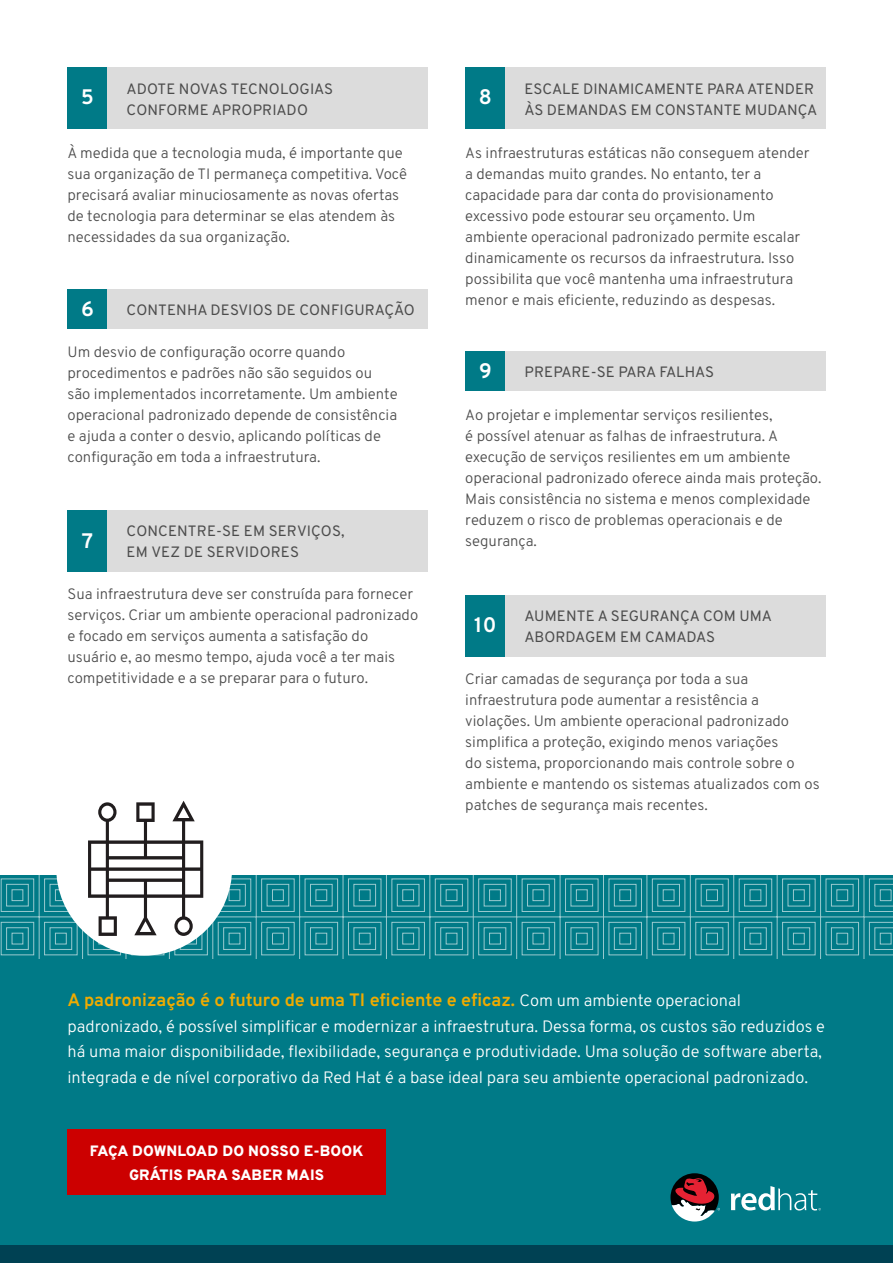
<style>
.page{position:relative;width:893px;height:1263px;background:#fff}
.page>*{position:absolute;margin:0;border:0;box-sizing:border-box;transform-origin:0 0}
.t1{font:700 21px "Overpass";color:#fff}
.t2{font:700 18px "Overpass";color:#f0ab00}
.t3{font:300 16.5px/25.5px "Overpass";color:#fff}
.Paragraph_Style_1{font:300 15px/21px "Overpass";color:#4c4c4c}
.t4{font:15px/21px "Overpass";letter-spacing:.005em;color:#4c4c4c}
.t5{font:800 15px/24px "Overpass";letter-spacing:.005em;color:#fff;text-align:center}
.s1{font-weight:300;font-size:16.5px;color:#fff}
</style>
<div class="page">
<div style="left:0;top:875px;width:893px;height:371px;background:#007a87"></div>
<div style="left:0;top:1246px;width:893px;height:17px;background:#004153"></div>
<div style="left:68px;top:68px;width:360px;height:61px;background:#dcdcdc"></div>
<div style="left:68px;top:68px;width:39px;height:61px;background:#007a87"></div>
<div style="left:68px;top:289px;width:360px;height:40px;background:#dcdcdc"></div>
<div style="left:68px;top:289px;width:39px;height:40px;background:#007a87"></div>
<div style="left:68px;top:510px;width:360px;height:61px;background:#dcdcdc"></div>
<div style="left:68px;top:510px;width:39px;height:61px;background:#007a87"></div>
<div style="left:465px;top:595px;width:360px;height:61px;background:#dcdcdc"></div>
<div style="left:465px;top:595px;width:39px;height:61px;background:#007a87"></div>
<div style="left:68px;top:1129px;width:318px;height:66px;background:#c00"></div>
<div style="left:465px;top:68px;width:360px;height:61px;background:#dcdcdc"></div>
<div style="left:465px;top:68px;width:39px;height:61px;background:#007a87"></div>
<svg style="left:731px;top:1186px;width:90px;height:24px"></svg>
<svg style="left:670px;top:1173px;width:50px;height:48px"></svg>
<svg style="left:772px;top:875px;width:121px;height:84px"></svg>
<svg style="left:0;top:875px;width:772px;height:84px"></svg>
<div style="left:56px;top:780px;width:176px;height:176px;background:#fff;border-radius:50%"></div>
<svg style="left:88px;top:801px;width:115px;height:135px"></svg>
<div style="left:465px;top:352px;width:360px;height:39px;background:#dcdcdc"></div>
<div style="left:465px;top:352px;width:39px;height:39px;background:#007a87"></div>
<p class="t1" style="left:81px;top:82px;width:14px">5</p>
<p class="t4" style="left:127px;top:78px;width:208px">ADOTE NOVAS TECNOLOGIAS<br>CONFORME APROPRIADO</p>
<p class="Paragraph_Style_1" style="left:68px;top:143px;width:341px">À medida que a tecnologia muda, é importante que sua organização de TI permaneça competitiva. Você precisará avaliar minuciosamente as novas ofertas de tecnologia para determinar se elas atendem às necessidades da sua organização.</p>
<p class="t1" style="left:81px;top:294px;width:14px">6</p>
<p class="t4" style="left:127px;top:299px;width:289px">CONTENHA DESVIOS DE CONFIGURAÇÃO</p>
<p class="Paragraph_Style_1" style="left:68px;top:342px;width:332px">Um desvio de configuração ocorre quando procedimentos e padrões não são seguidos ou são implementados incorretamente. Um ambiente operacional padronizado depende de consistência e ajuda a conter o desvio, aplicando políticas de configuração em toda a infraestrutura.</p>
<p class="t1" style="left:82px;top:526px;width:13px">7</p>
<p class="t4" style="left:127px;top:521px;width:219px">CONCENTRE-SE EM SERVIÇOS,<br>EM VEZ DE SERVIDORES</p>
<p class="Paragraph_Style_1" style="left:68px;top:584px;width:352px">Sua infraestrutura deve ser construída para fornecer serviços. Criar um ambiente operacional padronizado e focado em serviços aumenta a satisfação do usuário e, ao mesmo tempo, ajuda você a ter mais competitividade e a se preparar para o futuro.</p>
<p class="t1" style="left:479px;top:82px;width:15px">8</p>
<p class="t4" style="left:524px;top:79px;width:294px">ESCALE DINAMICAMENTE PARA ATENDER<br>ÀS DEMANDAS EM CONSTANTE MUDANÇA</p>
<p class="Paragraph_Style_1" style="left:465px;top:143px;width:346px">As infraestruturas estáticas não conseguem atender a demandas muito grandes. No entanto, ter a capacidade para dar conta do provisionamento excessivo pode estourar seu orçamento. Um ambiente operacional padronizado permite escalar dinamicamente os recursos da infraestrutura. Isso possibilita que você mantenha uma infraestrutura menor e mais eficiente, reduzindo as despesas.</p>
<p class="t1" style="left:479px;top:356px;width:14px">9</p>
<p class="t4" style="left:524px;top:362px;width:191px">PREPARE-SE PARA FALHAS</p>
<p class="Paragraph_Style_1" style="left:465px;top:404px;width:358px">Ao projetar e implementar serviços resilientes,<br>é possível atenuar as falhas de infraestrutura. A execução de serviços resilientes em um ambiente operacional padronizado oferece ainda mais proteção.<br>Mais consistência no sistema e menos complexidade reduzem o risco de problemas operacionais e de segurança.</p>
<p class="t1" style="left:474px;top:609px;width:24px">10</p>
<p class="t4" style="left:524px;top:605px;width:249px">AUMENTE A SEGURANÇA COM UMA<br>ABORDAGEM EM CAMADAS</p>
<p class="Paragraph_Style_1" style="left:465px;top:669px;width:356px">Criar camadas de segurança por toda a sua infraestrutura pode aumentar a resistência a violações. Um ambiente operacional padronizado simplifica a proteção, exigindo menos variações<br>do sistema, proporcionando mais controle sobre o ambiente e mantendo os sistemas atualizados com os patches de segurança mais recentes.</p>
<p class="t2" style="left:68px;top:987px;width:675px">A padronização é o futuro de uma TI eficiente e eficaz. <span class="s1">Com um ambiente operacional</span></p>
<p class="t3" style="left:68px;top:1013px;width:759px">padronizado, é possível simplificar e modernizar a infraestrutura. Dessa forma, os custos são reduzidos e há uma maior disponibilidade, flexibilidade, segurança e produtividade. Uma solução de software aberta, integrada e de nível corporativo da Red Hat é a base ideal para seu ambiente operacional padronizado.</p>
<p class="t5" style="left:90px;top:1138px;width:275px">FAÇA DOWNLOAD DO NOSSO E-BOOK<br>GRÁTIS PARA SABER MAIS</p>
</div>
